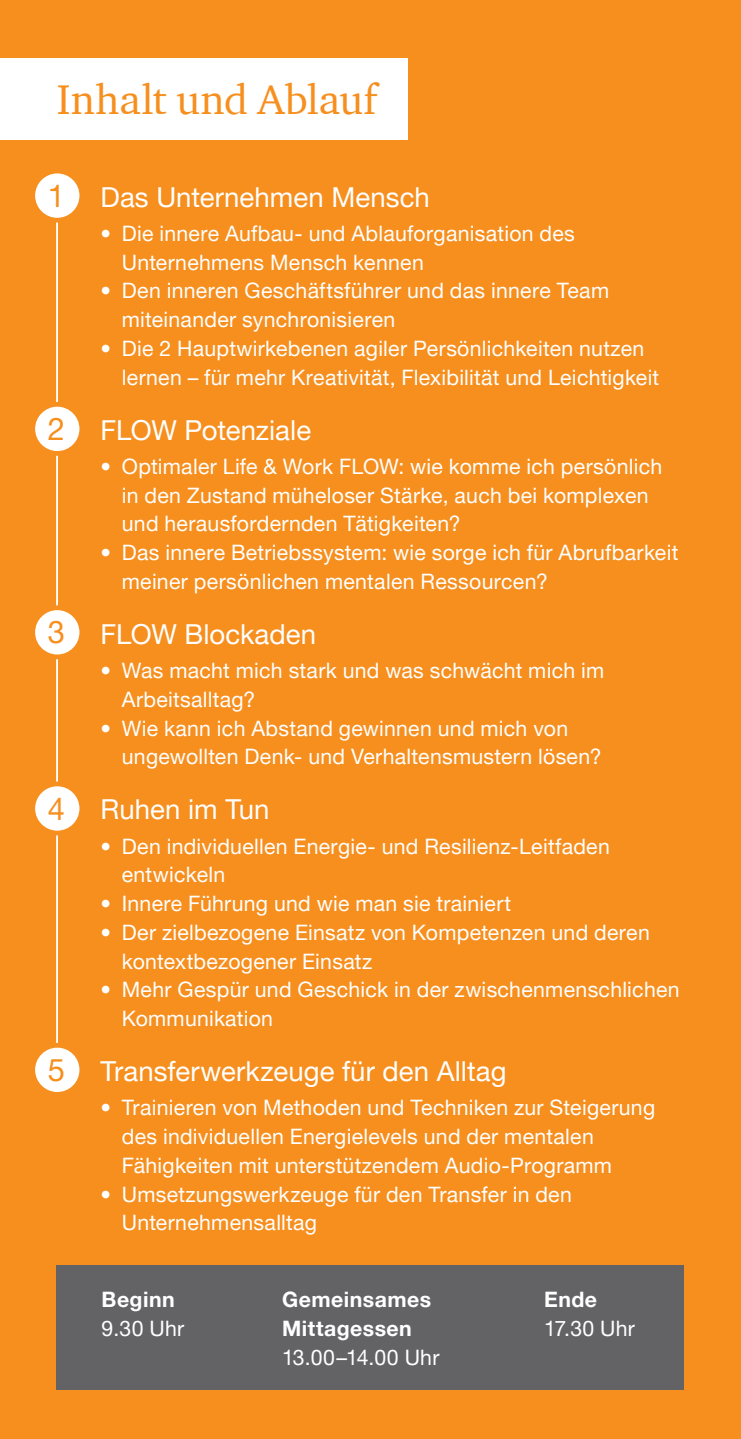
<style>
.page{position:relative;width:741px;height:1439px;background:#f68f1e}
.page>*{position:absolute;margin:0;border:0;box-sizing:border-box;transform-origin:0 0}
.t1{font:42.5px "Charter ITC Com";color:#f68f1e}
.t2{font:31px "Helvetica Neue LT Pro";color:#f68f1e}
.t3{font:27.5px "Helvetica Neue LT Pro";color:#fff}
.t4{font:21.25px/28.8px "Helvetica Neue LT Pro";letter-spacing:.015em;color:#fff}
.t5{font:700 21.25px/28.8px "Helvetica Neue LT Pro";letter-spacing:.02em;color:#fff}
</style>
<div class="page">
<hr style="left:56px;top:197px;width:2px;height:892px;background:#fff">
<div style="left:33px;top:171px;width:49px;height:49px;background:#fff;border-radius:50%"></div>
<div style="left:30px;top:169px;width:54px;height:54px;border:5px solid #f68f1e;border-radius:50%"></div>
<div style="left:33px;top:404px;width:49px;height:49px;background:#fff;border-radius:50%"></div>
<div style="left:30px;top:402px;width:54px;height:54px;border:5px solid #f68f1e;border-radius:50%"></div>
<div style="left:33px;top:608px;width:49px;height:49px;background:#fff;border-radius:50%"></div>
<div style="left:30px;top:605px;width:54px;height:54px;border:5px solid #f68f1e;border-radius:50%"></div>
<div style="left:33px;top:784px;width:49px;height:49px;background:#fff;border-radius:50%"></div>
<div style="left:30px;top:781px;width:54px;height:54px;border:5px solid #f68f1e;border-radius:50%"></div>
<div style="left:0;top:58px;width:407px;height:82px;background:#fff"></div>
<div style="left:33px;top:1045px;width:49px;height:49px;background:#fff;border-radius:50%"></div>
<div style="left:30px;top:1043px;width:54px;height:53px;border:5px solid #f68f1e;border-radius:50%"></div>
<div style="left:57px;top:1265px;width:627px;height:124px;background:#636366"></div>
<h1 class="t1" style="left:57px;top:73px;width:322px">Inhalt und Ablauf</h1>
<h2 class="t2" style="left:48px;top:176px;width:19px">1</h2>
<h2 class="t2" style="left:48px;top:410px;width:19px">2</h2>
<h2 class="t2" style="left:48px;top:613px;width:19px">3</h2>
<h2 class="t2" style="left:48px;top:789px;width:19px">4</h2>
<h2 class="t2" style="left:48px;top:1050px;width:19px">5</h2>
<p class="t3" style="left:100px;top:180px;width:331px">Das Unternehmen Mensch</p>
<p class="t4" style="left:122px;top:218px;width:454px;text-indent:-21px">• Die innere Aufbau- und Ablauforganisation des<br>Unternehmens Mensch kennen</p>
<p class="t4" style="left:122px;top:276px;width:489px;text-indent:-21px">• Den inneren Geschäftsführer und das innere Team miteinander synchronisieren</p>
<p class="t4" style="left:122px;top:333px;width:539px;text-indent:-21px">• Die 2 Hauptwirkebenen agiler Persönlichkeiten nutzen lernen – für mehr Kreativität, Flexibilität und Leichtigkeit</p>
<p class="t3" style="left:100px;top:413px;width:212px">FLOW Potenziale</p>
<p class="t4" style="left:122px;top:451px;width:542px;text-indent:-21px">• Optimaler Life &amp; Work FLOW: wie komme ich persönlich in den Zustand müheloser Stärke, auch bei komplexen und herausfordernden Tätigkeiten?</p>
<p class="t4" style="left:122px;top:538px;width:558px;text-indent:-21px">• Das innere Betriebssystem: wie sorge ich für Abrufbarkeit meiner persönlichen mentalen Ressourcen?</p>
<p class="t3" style="left:100px;top:617px;width:217px">FLOW Blockaden</p>
<p class="t4" style="left:122px;top:655px;width:484px;text-indent:-21px">• Was macht mich stark und was schwächt mich im<br>Arbeitsalltag?</p>
<p class="t4" style="left:122px;top:713px;width:481px;text-indent:-21px">• Wie kann ich Abstand gewinnen und mich von ungewollten Denk- und Verhaltensmustern lösen?</p>
<p class="t3" style="left:100px;top:792px;width:170px">Ruhen im Tun</p>
<p class="t4" style="left:122px;top:831px;width:489px;text-indent:-21px">• Den individuellen Energie- und Resilienz-Leitfaden entwickeln</p>
<p class="t4" style="left:100px;top:888px;width:412px">• Innere Führung und wie man sie trainiert</p>
<p class="t4" style="left:122px;top:917px;width:529px;text-indent:-21px">• Der zielbezogene Einsatz von Kompetenzen und deren kontextbezogener Einsatz</p>
<p class="t4" style="left:122px;top:975px;width:559px;text-indent:-21px">• Mehr Gespür und Geschick in der zwischenmenschlichen<br>Kommunikation</p>
<p class="t3" style="left:100px;top:1054px;width:407px">Transferwerkzeuge für den Alltag</p>
<p class="t4" style="left:122px;top:1093px;width:535px;text-indent:-21px">• Trainieren von Methoden und Techniken zur Steigerung des individuellen Energielevels und der mentalen<br>Fähigkeiten mit unterstützendem Audio-Programm</p>
<p class="t4" style="left:122px;top:1179px;width:451px;text-indent:-21px">• Umsetzungswerkzeuge für den Transfer in den<br>Unternehmensalltag</p>
<p class="t5" style="left:102px;top:1285px;width:75px">Beginn</p>
<p class="t4" style="left:102px;top:1313px;width:84px">9.30 Uhr</p>
<p class="t5" style="left:282px;top:1285px;width:151px">Gemeinsames<br>Mittagessen</p>
<p class="t4" style="left:282px;top:1342px;width:159px">13.00–14.00 Uhr</p>
<p class="t5" style="left:544px;top:1285px;width:55px">Ende</p>
<p class="t4" style="left:544px;top:1313px;width:92px">17.30 Uhr</p>
</div>
